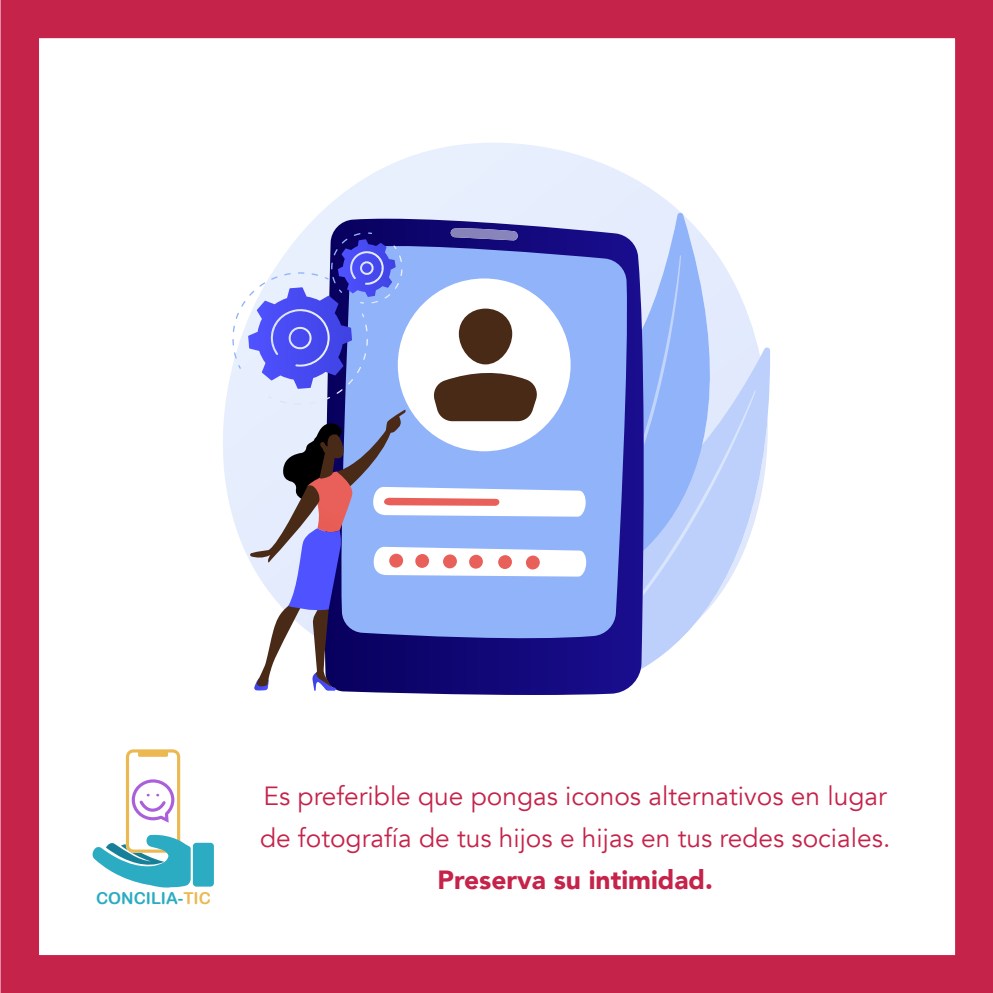
<style>
.page{position:relative;width:993px;height:993px;background:#fff}
.page>*{position:absolute;margin:0;border:0;box-sizing:border-box;transform-origin:0 0}
.t1{font:26.25px/42px "Avenir";color:#c5234a}
.t2{font:900 26.25px "Avenir";color:#c5234a}
.t3{font:16.45px "Arial Rounded MT Bold";color:#2bacc2}
.s1{color:#ecb851}
</style>
<div class="page">
<svg style="left:92px;top:749px;width:99px;height:138px"></svg>
<div style="left:193px;top:842px;width:21px;height:44px;background:#2bacc2;border-radius:4px"></div>
<div style="left:0;top:0;width:992px;height:992px;border:38px solid #c5234a"></div>
<svg style="left:223px;top:143px;width:457px;height:370px"></svg>
<svg style="left:529px;top:596px;width:190px;height:99px"></svg>
<svg style="left:539px;top:212px;width:231px;height:307px"></svg>
<svg style="left:643px;top:255px;width:112px;height:341px;background:#b8cdfb"></svg>
<svg style="left:323px;top:218px;width:320px;height:476px;background:#453da0"></svg>
<svg style="left:586px;top:243px;width:43px;height:398px;background:#7891e3"></svg>
<svg style="left:232px;top:228px;width:354px;height:462px"></svg>
<p class="t3" style="left:96px;top:891px;width:116px">CONCILIA-<span class="s1">TIC</span></p>
<p class="t1" style="left:260px;top:775px;width:631px">Es preferible que pongas iconos alternativos en lugar de fotografía de tus hĳos e hĳas en tus redes sociales.</p>
<p class="t2" style="left:437px;top:862px;width:277px">Preserva su intimidad.</p>
</div>
